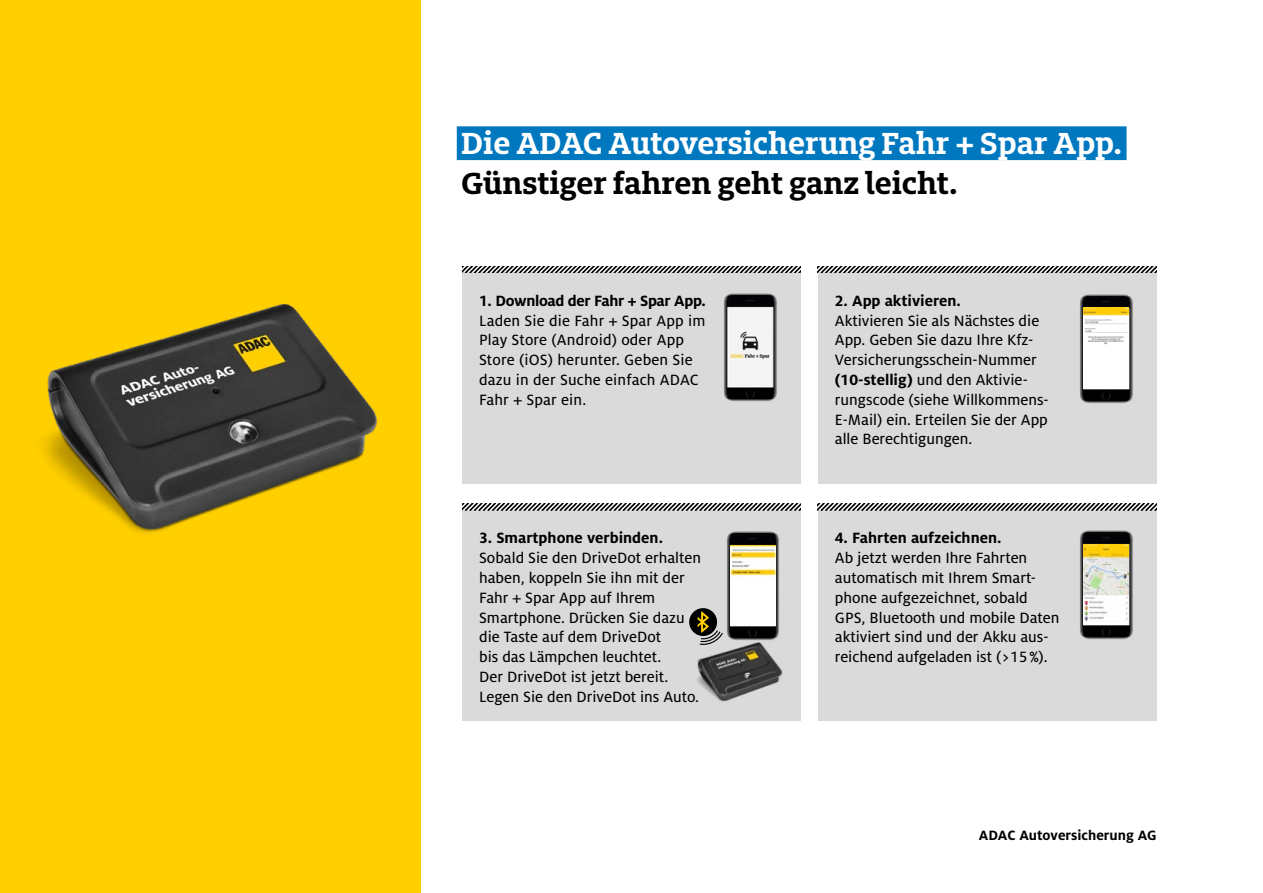
<style>
.page{position:relative;width:1263px;height:893px;background:#fff}
.page>*{position:absolute;margin:0;border:0;box-sizing:border-box;transform-origin:0 0}
.t1{font:700 33.75px "Milo Slab ADAC";color:#fff}
.t2{font:700 33.75px "Milo Slab ADAC";color:#000}
.t3{font:16.5px/19.8px "Milo ADAC Text";color:#000}
.t4{font:700 16.5px "Milo ADAC";color:#000}
.t5{font:700 16.5px "Milo ADAC";letter-spacing:-.02em;color:#000}
.t6{font:700 15px "Milo ADAC";color:#000}
.s1{font-family:"Milo ADAC";font-weight:700}
</style>
<div class="page">
<div style="left:457px;top:126px;width:669px;height:34px;background:#0078c0"></div>
<div style="left:0;top:0;width:421px;height:893px;background:#ffcf00"></div>
<img style="left:43px;top:148px;width:586px;height:385px">
<div style="left:462px;top:273px;width:339px;height:211px;background:#dadada"></div>
<svg style="left:462px;top:266px;width:339px;height:7px"></svg>
<div style="left:462px;top:510px;width:339px;height:211px;background:#dadada"></div>
<svg style="left:462px;top:504px;width:339px;height:6px"></svg>
<div style="left:818px;top:510px;width:339px;height:211px;background:#dadada"></div>
<svg style="left:818px;top:504px;width:339px;height:6px"></svg>
<div style="left:818px;top:273px;width:339px;height:211px;background:#dadada"></div>
<svg style="left:818px;top:266px;width:339px;height:7px"></svg>
<img style="left:727px;top:531px;width:52px;height:72px">
<img style="left:730px;top:545px;width:45px;height:58px">
<img style="left:689px;top:603px;width:94px;height:99px">
<div style="left:689px;top:608px;width:28px;height:28px;background:#000;border-radius:50%"></div>
<svg style="left:697px;top:611px;width:29px;height:34px"></svg>
<img style="left:724px;top:293px;width:53px;height:109px">
<img style="left:1080px;top:294px;width:53px;height:110px">
<img style="left:1084px;top:308px;width:45px;height:80px">
<img style="left:1080px;top:530px;width:53px;height:110px">
<img style="left:1084px;top:544px;width:45px;height:81px">
<h1 class="t1" style="left:461px;top:122px;width:663px">Die ADAC Autoversicherung Fahr + Spar App.</h1>
<h1 class="t2" style="left:461px;top:162px;width:499px">Günstiger fahren geht ganz leicht.</h1>
<p class="t5" style="left:479px;top:291px;width:228px">1. Download der Fahr + Spar App.</p>
<p class="t3" style="left:479px;top:311px;width:228px">Laden Sie die Fahr + Spar App im<br>Play Store (Android) oder App<br>Store (iOS) herunter. Geben Sie dazu in der Suche einfach ADAC<br>Fahr + Spar ein.</p>
<p class="t4" style="left:479px;top:529px;width:185px">3. Smartphone verbinden.</p>
<p class="t3" style="left:479px;top:548px;width:223px">Sobald Sie den DriveDot erhalten haben, koppeln Sie ihn mit der<br>Fahr + Spar App auf Ihrem<br>Smartphone. Drücken Sie dazu die Taste auf dem DriveDot<br>bis das Lämpchen leuchtet.<br>Der DriveDot ist jetzt bereit.<br>Legen Sie den DriveDot ins Auto.</p>
<p class="t4" style="left:835px;top:291px;width:127px">2. App aktivieren.</p>
<p class="t3" style="left:835px;top:311px;width:215px">Aktivieren Sie als Nächstes die<br>App. Geben Sie dazu Ihre Kfz-<br>Versicherungsschein-Nummer <span class="s1">(10-stellig)</span> und den Aktivie&shy;rungscode (siehe Willkommens-<br>E-Mail) ein. Erteilen Sie der App alle Berechtigungen.</p>
<p class="t4" style="left:835px;top:529px;width:168px">4. Fahrten aufzeichnen.</p>
<p class="t3" style="left:835px;top:548px;width:226px">Ab jetzt werden Ihre Fahrten automatisch mit Ihrem Smart&shy;phone aufgezeichnet, sobald<br>GPS, Bluetooth und mobile Daten aktiviert sind und der Akku aus&shy;reichend aufgeladen ist (&gt;15%).</p>
<p class="t6" style="left:979px;top:827px;width:179px">ADAC Autoversicherung AG</p>
</div>
